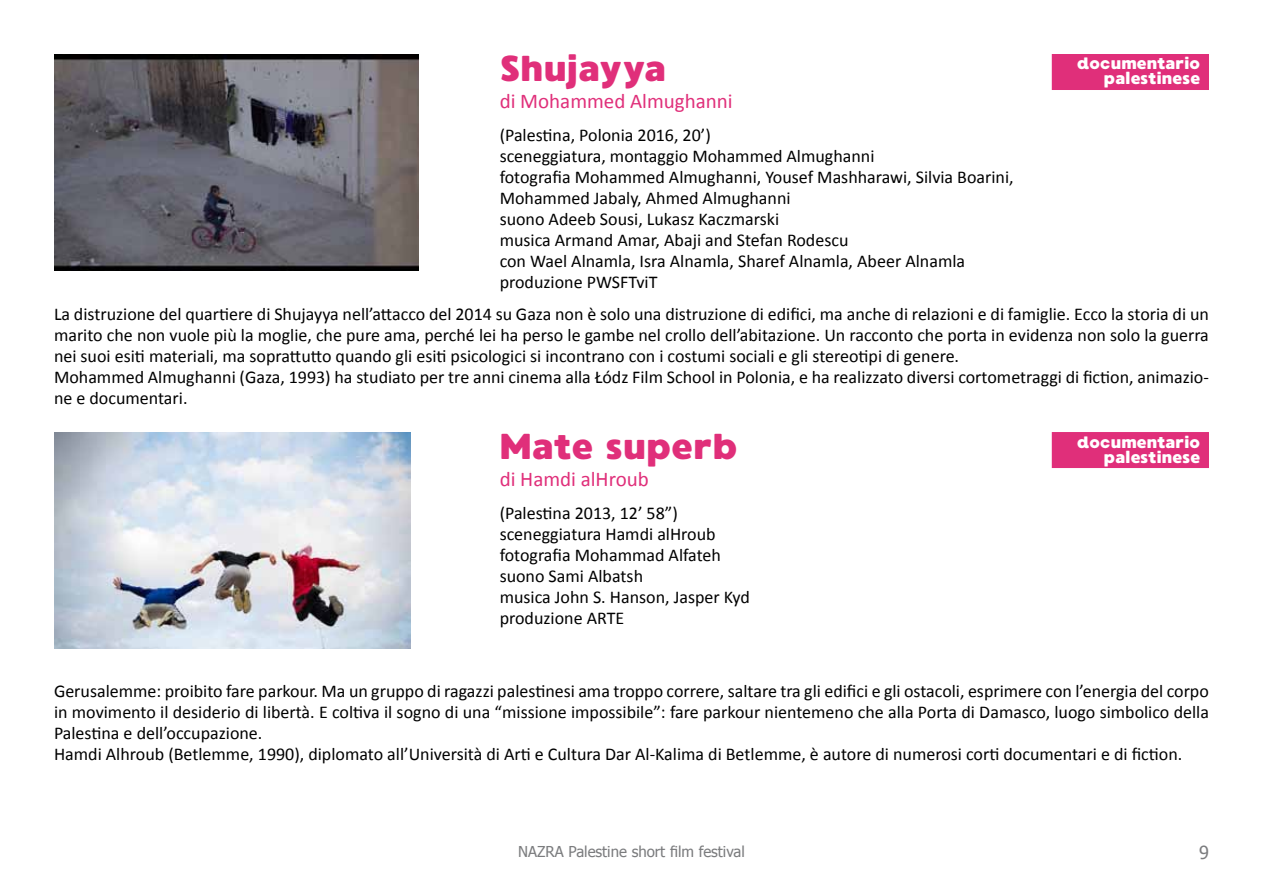
<style>
.page{position:relative;width:1263px;height:893px;background:#fff}
.page>*{position:absolute;margin:0;border:0;box-sizing:border-box;transform-origin:0 0}
.t1{font:36px "MADE Waffle Soft";letter-spacing:-.01em;color:#e02f7a}
.t2{font:21px "Calibri";color:#e02f7a}
.t3{font:18px/21px "Calibri";color:#000}
.t4{font:18px "Tahoma";color:#7b7c7e}
.t5{font:16.5px/15px "MADE Waffle Soft";letter-spacing:-.01em;color:#fff;text-align:right}
.t6{font:15px "Tahoma";color:#7b7c7e}
</style>
<div class="page">
<img style="left:54px;top:54px;width:364px;height:216px">
<img style="left:54px;top:432px;width:357px;height:216px">
<div style="left:1052px;top:54px;width:157px;height:36px;background:#e02f7a"></div>
<div style="left:1052px;top:432px;width:157px;height:36px;background:#e02f7a"></div>
<h1 class="t1" style="left:500px;top:46px;width:168px">Shujayya</h1>
<p class="t2" style="left:500px;top:92px;width:235px">di Mohammed Almughanni</p>
<p class="t3" style="left:500px;top:126px;width:515px">(Palestina, Polonia 2016, 20’)<br>sceneggiatura, montaggio Mohammed Almughanni<br>fotografia Mohammed Almughanni, Yousef Mashharawi, Silvia Boarini, Mohammed Jabaly, Ahmed Almughanni<br>suono Adeeb Sousi, Lukasz Kaczmarski<br>musica Armand Amar, Abaji and Stefan Rodescu<br>con Wael Alnamla, Isra Alnamla, Sharef Alnamla, Abeer Alnamla produzione PWSFTviT</p>
<p class="t3" style="left:54px;top:305px;width:1156px">La distruzione del quartiere di Shujayya nell’attacco del 2014 su Gaza non è solo una distruzione di edifici, ma anche di relazioni e di famiglie. Ecco la storia di un marito che non vuole più la moglie, che pure ama, perché lei ha perso le gambe nel crollo dell’abitazione. Un racconto che porta in evidenza non solo la guerra nei suoi esiti materiali, ma soprattutto quando gli esiti psicologici si incontrano con i costumi sociali e gli stereotipi di genere.<br>Mohammed Almughanni (Gaza, 1993) ha studiato per tre anni cinema alla Łódz Film School in Polonia, e ha realizzato diversi cortometraggi di fiction, animazio&shy;ne e documentari.</p>
<h1 class="t1" style="left:500px;top:425px;width:240px">Mate superb</h1>
<p class="t2" style="left:500px;top:470px;width:151px">di Hamdi alHroub</p>
<p class="t3" style="left:500px;top:504px;width:252px">(Palestina 2013, 12’ 58”) sceneggiatura Hamdi alHroub fotografia Mohammad Alfateh suono Sami Albatsh<br>musica John S. Hanson, Jasper Kyd produzione ARTE</p>
<p class="t5" style="left:1077px;top:57px;width:125px">documentario palestinese</p>
<p class="t5" style="left:1077px;top:435px;width:125px">documentario palestinese</p>
<p class="t3" style="left:54px;top:682px;width:1156px">Gerusalemme: proibito fare parkour. Ma un gruppo di ragazzi palestinesi ama troppo correre, saltare tra gli edifici e gli ostacoli, esprimere con l’energia del corpo in movimento il desiderio di libertà. E coltiva il sogno di una “missione impossibile”: fare parkour nientemeno che alla Porta di Damasco, luogo simbolico della Palestina e dell’occupazione.<br>Hamdi Alhroub (Betlemme, 1990), diplomato all’Università di Arti e Cultura Dar Al-Kalima di Betlemme, è autore di numerosi corti documentari e di fiction.</p>
<p class="t6" style="left:518px;top:842px;width:228px">NAZRA Palestine short film festival</p>
<p class="t4" style="left:1199px;top:841px;width:11px">9</p>
</div>
